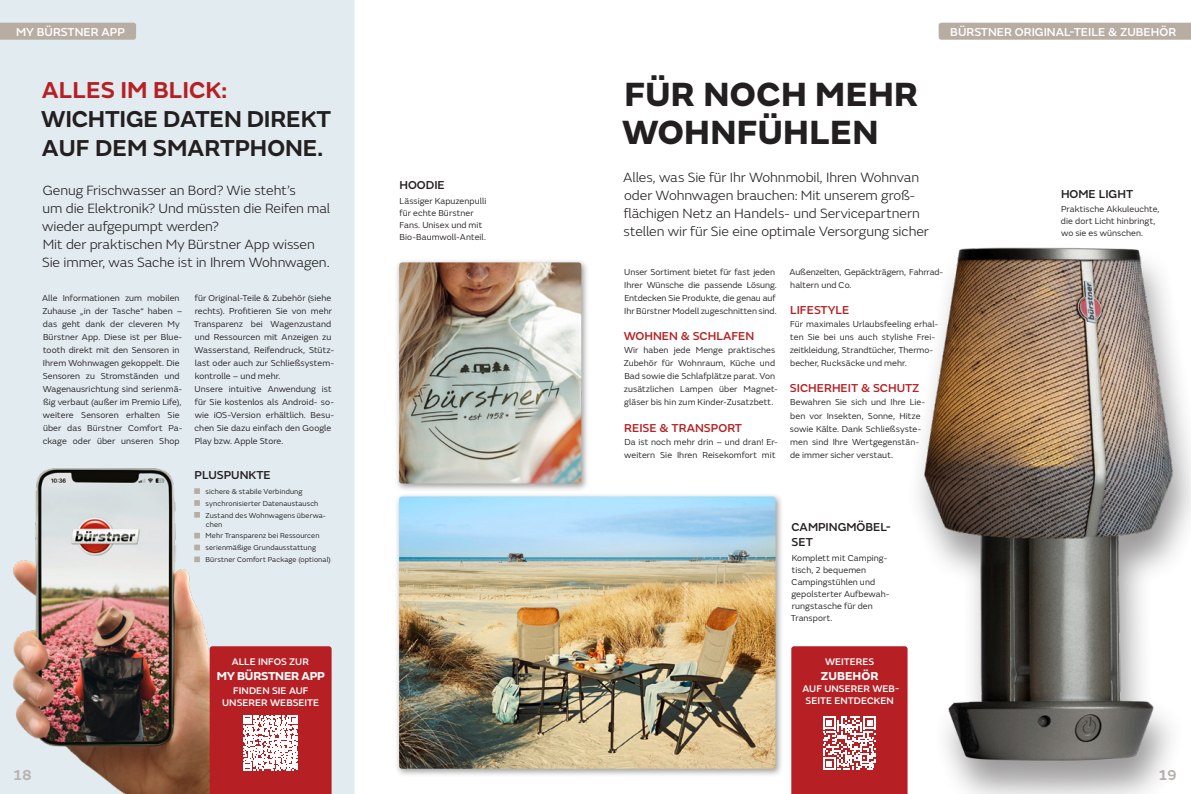
<style>
.page{position:relative;width:1191px;height:794px;background:#fff}
.page>*{position:absolute;margin:0;border:0;box-sizing:border-box;transform-origin:0 0}
.t1{font:800 35px/38px "FS Emeric";letter-spacing:.01em;color:#231f20}
.t2{font:600 24px/28.8px "FS Emeric";letter-spacing:-.01em;color:#231f20}
.t3{font:600 24px "FS Emeric";color:#b62024}
.t4{font:600 15px "FS Emeric";color:#b8b3b1}
.t5{font:300 14px/18px "FS Emeric";letter-spacing:-.005em;color:#231f20}
.t6{font:500 12px "FS Emeric";color:#b62024}
.t7{font:500 12px "FS Emeric";color:#fff}
.t8{font:500 12px/15px "FS Emeric";color:#231f20}
.t9{font:700 12px "FS Emeric";letter-spacing:-.02em;color:#fff}
.t10{font:700 12px "FS Emeric";letter-spacing:.005em;color:#fff}
.t11{font:500 10px/12px "FS Emeric";color:#fff;text-align:center}
.t12{font:9px/13px "FS Emeric";letter-spacing:.005em;color:#231f20}
.t13{font:7.5px/11.8px "FS Emeric";letter-spacing:.015em;color:#231f20}
</style>
<div class="page">
<div style="left:0;top:0;width:354px;height:794px;background:#e2ebef"></div>
<div style="left:395px;top:492px;width:389px;height:285px;background:#231f20;opacity:.45"></div>
<img style="left:399px;top:496px;width:376px;height:272px">
<div style="left:395px;top:258px;width:194px;height:234px;background:#231f20;opacity:.45"></div>
<img style="left:399px;top:262px;width:182px;height:221px">
<div style="left:938px;top:23px;width:253px;height:17px;background:#b8ada2"></div>
<div style="left:906px;top:245px;width:285px;height:549px;background:#231f20;opacity:.45"></div>
<img style="left:915px;top:245px;width:273px;height:523px">
<div style="left:0;top:23px;width:136px;height:17px;background:#b8ada2"></div>
<img style="left:0;top:445px;width:283px;height:349px">
<svg style="left:210px;top:646px;width:121px;height:148px;background:#bf3d41"></svg>
<svg style="left:791px;top:646px;width:116px;height:148px;background:#be393c"></svg>
<svg style="left:194px;top:488px;width:6px;height:6px"></svg>
<svg style="left:194px;top:500px;width:6px;height:6px"></svg>
<svg style="left:194px;top:512px;width:6px;height:5px"></svg>
<svg style="left:194px;top:533px;width:6px;height:5px"></svg>
<svg style="left:194px;top:544px;width:6px;height:6px"></svg>
<svg style="left:194px;top:556px;width:6px;height:6px"></svg>
<h3 class="t7" style="left:16px;top:23px;width:110px">MY BÜRSTNER APP</h3>
<h2 class="t3" style="left:42px;top:71px;width:187px">ALLES IM BLICK:</h2>
<h2 class="t2" style="left:41px;top:103px;width:291px">WICHTIGE DATEN DIREKT<br>AUF DEM SMARTPHONE.</h2>
<h3 class="t5" style="left:42px;top:180px;width:290px">Genug Frischwasser an Bord? Wie steht’s<br>um die Elektronik? Und müssten die Reifen mal wieder aufgepumpt werden?<br>Mit der praktischen My Bürstner App wissen Sie immer, was Sache ist in Ihrem Wohnwagen.</h3>
<p class="t12" style="left:42px;top:291px;width:142px">Alle Informationen zum mobilen<br>Zuhause „in der Tasche“ haben – das geht dank der cleveren My<br>Bürstner App. Diese ist per Blue‑ tooth direkt mit den Sensoren in<br>Ihrem Wohnwagen gekoppelt. Die<br>Sensoren zu Stromständen und<br>Wagenausrichtung sind serienmä‑ ßig verbaut (außer im Premio Life), weitere Sensoren erhalten Sie über das Bürstner Comfort Pa‑ ckage oder über unseren Shop</p>
<p class="t12" style="left:194px;top:291px;width:142px">für Original-Teile &amp; Zubehör (siehe rechts). Profitieren Sie von mehr<br>Transparenz bei Wagenzustand und Ressourcen mit Anzeigen zu<br>Wasserstand, Reifendruck, Stütz‑ last oder auch zur Schließsystem‑ kontrolle – und mehr.<br>Unsere intuitive Anwendung ist für Sie kostenlos als Android- so‑ wie iOS-Version erhältlich. Besu‑ chen Sie dazu einfach den Google<br>Play bzw. Apple Store.</p>
<h3 class="t8" style="left:195px;top:467px;width:78px">PLUSPUNKTE</h3>
<p class="t13" style="left:206px;top:485px;width:122px">sichere &amp; stabile Verbindung synchronisierter Datenaustausch<br>Zustand des Wohnwagens überwa‑</p>
<p class="t13" style="left:206px;top:518px;width:127px">chen<br>Mehr Transparenz bei Ressourcen serienmäßige Grundausstattung<br>Bürstner Comfort Package (optional)</p>
<p class="t11" style="left:232px;top:655px;width:79px">ALLE INFOS ZUR</p>
<h3 class="t9" style="left:217px;top:666px;width:110px">MY BÜRSTNER APP</h3>
<p class="t11" style="left:222px;top:684px;width:99px">FINDEN SIE AUF<br>UNSERER WEBSEITE</p>
<h3 class="t8" style="left:399px;top:177px;width:47px">HOODIE</h3>
<p class="t12" style="left:399px;top:195px;width:88px;line-height:12px">Lässiger Kapuzenpulli für echte Bürstner<br>Fans. Unisex und mit<br>Bio-Baumwoll-Anteil.</p>
<h3 class="t7" style="left:950px;top:23px;width:227px">BÜRSTNER ORIGINAL-TEILE &amp; ZUBEHÖR</h3>
<h1 class="t1" style="left:622px;top:73px;width:297px">FÜR NOCH MEHR<br>WOHNFÜHLEN</h1>
<h3 class="t5" style="left:623px;top:167px;width:307px">Alles, was Sie für Ihr Wohnmobil, Ihren Wohnvan oder Wohnwagen brauchen: Mit unserem groß&shy;flächigen Netz an Handels- und Servicepartnern stellen wir für Sie eine optimale Versorgung sicher</h3>
<p class="t12" style="left:624px;top:265px;width:154px">Unser Sortiment bietet für fast jeden Ihrer Wünsche die passende Lösung.<br>Entdecken Sie Produkte, die genau auf Ihr Bürstner Modell zugeschnitten sind.</p>
<h3 class="t6" style="left:624px;top:327px;width:132px">WOHNEN &amp; SCHLAFEN</h3>
<p class="t12" style="left:623px;top:343px;width:156px">Wir haben jede Menge praktisches Zubehör für Wohnraum, Küche und Bad sowie die Schlafplätze parat. Von zusätzlichen Lampen über Magnet‑ gläser bis hin zum Kinder-Zusatzbett.</p>
<h3 class="t6" style="left:624px;top:418px;width:119px">REISE &amp; TRANSPORT</h3>
<p class="t12" style="left:624px;top:434px;width:155px">Da ist noch mehr drin – und dran! Er‑ weitern Sie Ihren Reisekomfort mit</p>
<p class="t12" style="left:789px;top:265px;width:155px">Außenzelten, Gepäckträgern, Fahrrad‑ haltern und Co.</p>
<h3 class="t6" style="left:790px;top:301px;width:61px">LIFESTYLE</h3>
<p class="t12" style="left:790px;top:317px;width:150px">Für maximales Urlaubsfeeling erhal‑ ten Sie bei uns auch stylishe Frei‑ zeitkleidung, Strandtücher, Thermo&shy;becher, Rucksäcke und mehr.</p>
<h3 class="t6" style="left:790px;top:379px;width:131px">SICHERHEIT &amp; SCHUTZ</h3>
<p class="t12" style="left:790px;top:395px;width:137px">Bewahren Sie sich und Ihre Lie‑ ben vor Insekten, Sonne, Hitze sowie Kälte. Dank Schließsyste‑ men sind Ihre Wertgegenstän‑ de immer sicher verstaut.</p>
<h3 class="t8" style="left:1061px;top:185px;width:74px">HOME LIGHT</h3>
<p class="t12" style="left:1061px;top:203px;width:100px;line-height:12px">Praktische Akkuleuchte, die dort Licht hinbringt, wo sie es wünschen.</p>
<h3 class="t8" style="left:791px;top:519px;width:101px">CAMPINGMÖBEL-<br>SET</h3>
<p class="t12" style="left:791px;top:552px;width:100px;line-height:12px">Komplett mit Camping‑ tisch, 2 bequemen<br>Campingstühlen und gepolsterter Aufbewah‑ rungstasche für den<br>Transport.</p>
<p class="t11" style="left:825px;top:655px;width:51px">WEITERES</p>
<h3 class="t10" style="left:821px;top:666px;width:59px">ZUBEHÖR</h3>
<p class="t11" style="left:802px;top:681px;width:98px">AUF UNSERER WEB-<br>SEITE ENTDECKEN</p>
<h3 class="t4" style="left:13px;top:763px;width:20px">18</h3>
<h3 class="t4" style="left:1158px;top:763px;width:20px">19</h3>
</div>
